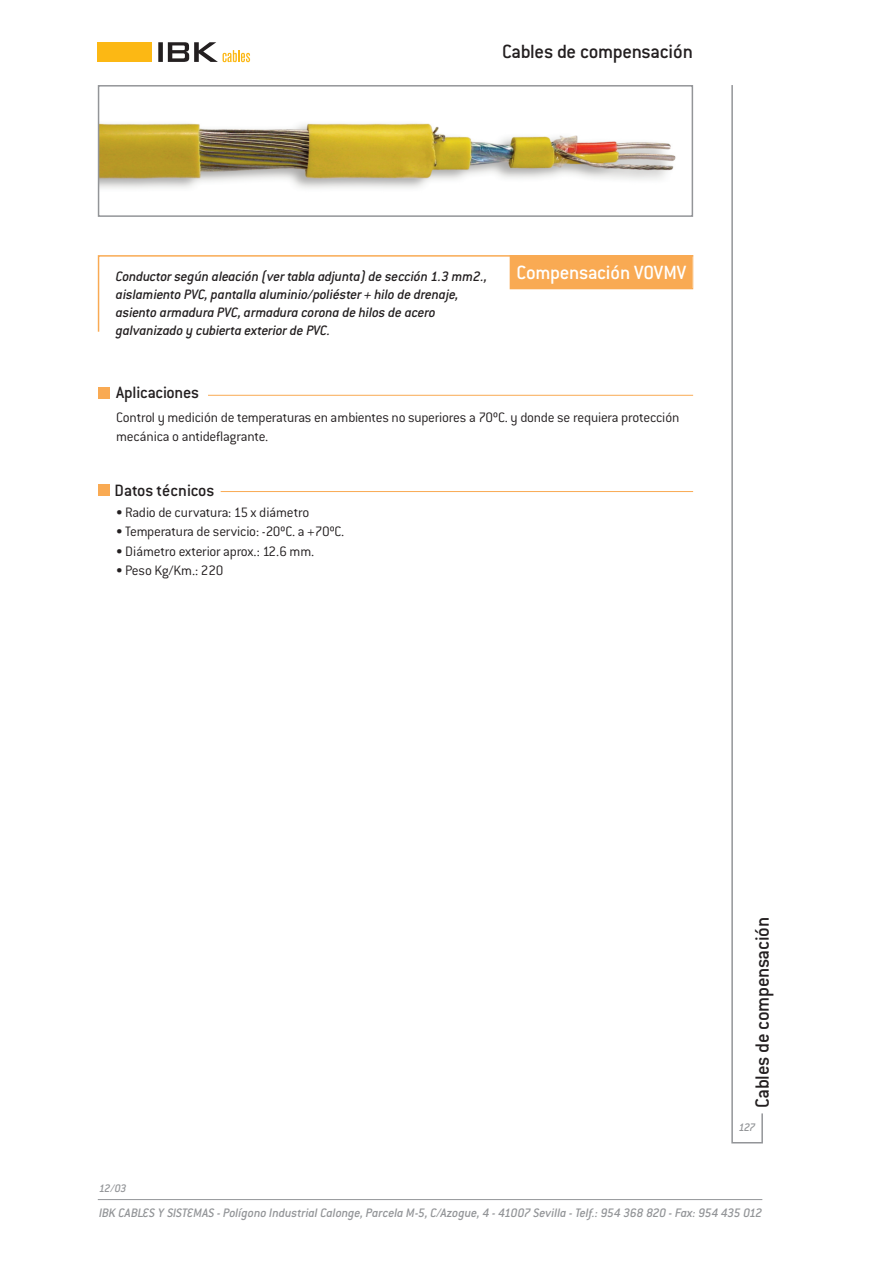
<style>
.page{position:relative;width:893px;height:1263px;background:#fff}
.page>*{position:absolute;margin:0;border:0;box-sizing:border-box;transform-origin:0 0}
.t1{font:500 21px "Conduit ITC";letter-spacing:-.015em;color:#231f20}
.t2{font:500 21px "Conduit ITC";letter-spacing:-.015em;color:#fff}
.t3{font:500 18px "Conduit ITC";letter-spacing:-.01em;color:#231f20}
.t4{font:300 15px/19.5px "Conduit ITC";letter-spacing:-.015em;color:#231f20}
.t5{font:italic 500 15px/18px "Conduit ITC";letter-spacing:-.01em;color:#231f20}
.t6{font:italic 500 13.5px "Conduit ITC";letter-spacing:-.01em;color:#939598}
.t7{font:italic 500 12px "Conduit ITC";letter-spacing:-.06em;color:#939598}
</style>
<div class="page">
<hr style="left:98px;top:1199px;width:664px;height:1px;background:#939598">
<svg style="left:731px;top:85px;width:32px;height:1059px"></svg>
<img style="left:101px;top:123px;width:575px;height:66px">
<div style="left:98px;top:85px;width:595px;height:132px;border:2px solid #939598"></div>
<div style="left:98px;top:42px;width:54px;height:20px;background:#fcb814"></div>
<svg style="left:158px;top:42px;width:92px;height:20px"></svg>
<svg style="left:97px;top:255px;width:597px;height:77px"></svg>
<div style="left:511px;top:256px;width:181px;height:32px;background:#f9aa53"></div>
<div style="left:510px;top:255px;width:183px;height:34px;border:1px solid #f9aa53"></div>
<hr style="left:208px;top:395px;width:485px;height:1px;background:#f9aa53">
<div style="left:98px;top:387px;width:11px;height:11px;background:#f9aa53"></div>
<hr style="left:221px;top:491px;width:472px;height:1px;background:#f9aa53">
<div style="left:98px;top:484px;width:11px;height:12px;background:#f9aa53"></div>
<h1 class="t1" style="left:502px;top:45px;width:193px">Cables de compensación</h1>
<p class="t5" style="left:116px;top:269px;width:373px">Conductor según aleación (ver tabla adjunta) de sección 1.3 mm2.,</p>
<h1 class="t2" style="left:517px;top:265px;width:171px">Compensación VOVMV</h1>
<p class="t5" style="left:116px;top:287px;width:344px">aislamiento PVC, pantalla aluminio/poliéster + hilo de drenaje, asiento armadura PVC, armadura corona de hilos de acero galvanizado y cubierta exterior de PVC.</p>
<p class="t3" style="left:116px;top:387px;width:85px">Aplicaciones</p>
<p class="t4" style="left:116px;top:409px;width:565px">Control y medición de temperaturas en ambientes no superiores a 70ºC. y donde se requiera protección mecánica o antideflagrante.</p>
<p class="t3" style="left:115px;top:485px;width:101px">Datos técnicos</p>
<p class="t4" style="left:116px;top:504px;width:195px">• Radio de curvatura: 15 x diámetro</p>
<p class="t4" style="left:116px;top:523px;width:230px">• Temperatura de servicio: -20ºC. a +70ºC.</p>
<p class="t4" style="left:116px;top:543px;width:200px">• Diámetro exterior aprox.: 12.6 mm.</p>
<p class="t4" style="left:116px;top:562px;width:109px">• Peso Kg/Km.: 220</p>
<p class="t7" style="left:99px;top:1185px;width:29px">12/03</p>
<h1 class="t1" style="left:756px;top:1108px;width:193px;rotate:-90deg">Cables de compensación</h1>
<p class="t7" style="left:739px;top:1123px;width:18px">127</p>
<p class="t6" style="left:99px;top:1208px;width:665px">IBK CABLES Y SISTEMAS - Polígono Industrial Calonge, Parcela M-5, C/Azogue, 4 - 41007 Sevilla - Telf.: 954 368 820 - Fax: 954 435 012</p>
</div>
